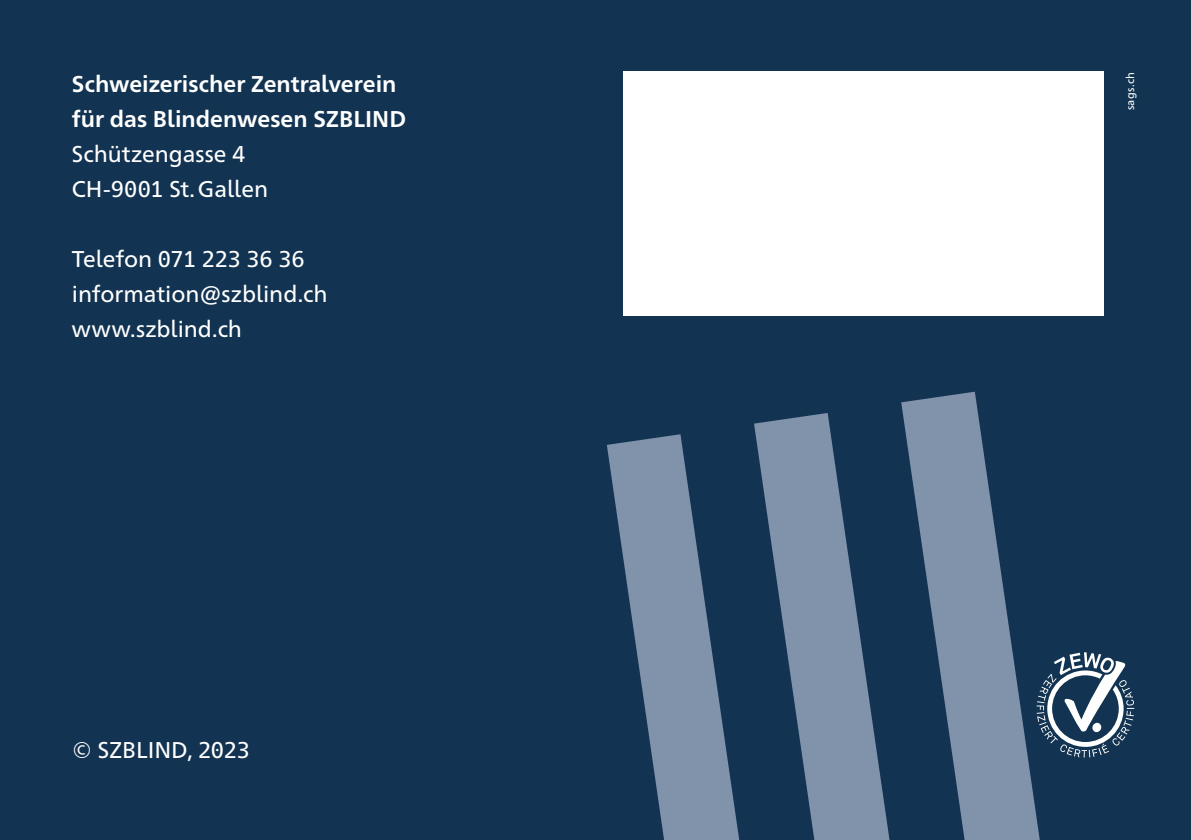
<style>
.page{position:relative;width:1191px;height:840px;background:#fff}
.page>*{position:absolute;margin:0;border:0;box-sizing:border-box;transform-origin:0 0}
.t1{font:22.8px/35px "Frutiger Neue 1450 Pro";letter-spacing:-.005em;color:#fff}
.t2{font:700 22.8px/35px "Frutiger Neue 1450 Pro";color:#fff}
.t3{font:11px "Frutiger Neue 1450 Pro";letter-spacing:.025em;color:#fff}
</style>
<div class="page">
<div style="left:0;top:0;width:1191px;height:839px;background:#123351"></div>
<div style="left:624px;top:71px;width:480px;height:244px;background:#fff"></div>
<svg style="left:901px;top:391px;width:138px;height:448px;fill:#8192ab"></svg>
<svg style="left:754px;top:413px;width:135px;height:426px;fill:#8192ab"></svg>
<svg style="left:607px;top:434px;width:132px;height:405px;fill:#8192ab"></svg>
<svg style="left:1036px;top:652px;width:98px;height:105px"></svg>
<p class="t2" style="left:72px;top:65px;width:336px">Schweizerischer Zentralverein für das Blindenwesen SZBLIND</p>
<p class="t1" style="left:72px;top:134px;width:198px">Schützengasse 4<br>CH-9001 St. Gallen</p>
<p class="t1" style="left:72px;top:239px;width:234px">Telefon 071 223 36 36</p>
<p class="t1" style="left:72px;top:274px;width:257px">information@szblind.ch</p>
<p class="t1" style="left:72px;top:309px;width:172px">www.szblind.ch</p>
<p class="t1" style="left:72px;top:729px;width:179px">© SZBLIND, 2023</p>
<p class="t3" style="left:1122px;top:110px;width:40px;rotate:-90deg">sags.ch</p>
</div>
